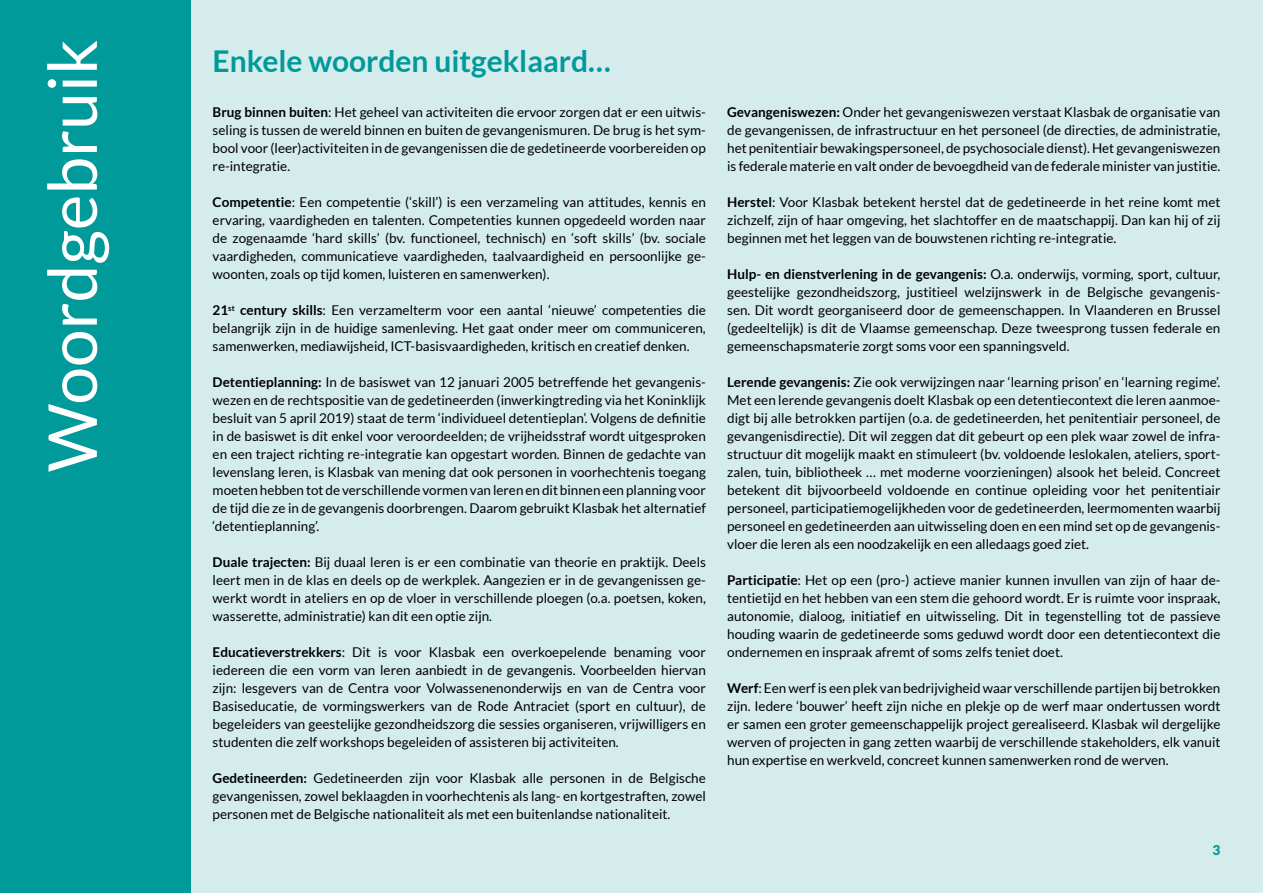
<style>
.page{position:relative;width:1263px;height:893px;background:#fff}
.page>*{position:absolute;margin:0;border:0;box-sizing:border-box;transform-origin:0 0}
.t1{font:67.5px "Lato";color:#fff}
.t2{font:700 30px "Lato";color:#009a9b}
.t3{font:13.5px/18px "Lato";color:#000;text-align:justify}
.t4{font:900 13.5px "Lato";color:#009a9b}
.s1{font-weight:700}
</style>
<div class="page">
<div style="left:0;top:0;width:191px;height:893px;background:#009a9b"></div>
<div style="left:191px;top:0;width:1072px;height:893px;background:#d5eced"></div>
<h1 class="t1" style="left:35px;top:472px;width:434px;rotate:-90deg">Woordgebruik</h1>
<h2 class="t2" style="left:213px;top:44px;width:400px">Enkele woorden uitgeklaard…</h2>
<p class="t3" style="left:213px;top:103px;width:495px"><span class="s1">Brug binnen buiten</span>: Het geheel van activiteiten die ervoor zorgen dat er een uitwis&shy;seling is tussen de wereld binnen en buiten de gevangenismuren. De brug is het sym&shy;bool voor (leer)activiteiten in de gevangenissen die de gedetineerde voorbereiden op re-integratie.</p>
<p class="t3" style="left:213px;top:193px;width:495px"><span class="s1">Competentie</span>: Een competentie (‘skill’) is een verzameling van attitudes, kennis en ervaring, vaardigheden en talenten. Competenties kunnen opgedeeld worden naar de zogenaamde ‘hard skills’ (bv. functioneel, technisch) en ‘soft skills’ (bv. sociale vaardigheden, communicatieve vaardigheden, taalvaardigheid en persoonlijke ge&shy;woonten, zoals op tijd komen, luisteren en samenwerken).</p>
<p class="t3" style="left:213px;top:301px;width:495px"><span class="s1">21</span><sup>st</sup> <span class="s1">century skills</span>: Een verzamelterm voor een aantal ‘nieuwe’ competenties die belangrijk zijn in de huidige samenleving. Het gaat onder meer om communiceren, samenwerken, mediawijsheid, ICT-basisvaardigheden, kritisch en creatief denken.</p>
<p class="t3" style="left:213px;top:373px;width:495px"><span class="s1">Detentieplanning:</span> In de basiswet van 12 januari 2005 betreffende het gevangenis&shy;wezen en de rechtspositie van de gedetineerden (inwerkingtreding via het Koninklijk besluit van 5 april 2019) staat de term ‘individueel detentieplan’. Volgens de definitie in de basiswet is dit enkel voor veroordeelden; de vrijheidsstraf wordt uitgesproken en een traject richting re-integratie kan opgestart worden. Binnen de gedachte van levenslang leren, is Klasbak van mening dat ook personen in voorhechtenis toegang moeten hebben tot de verschillende vormen van leren en dit binnen een planning voor de tijd die ze in de gevangenis doorbrengen. Daarom gebruikt Klasbak het alternatief ‘detentieplanning’.</p>
<p class="t3" style="left:213px;top:553px;width:495px"><span class="s1">Duale trajecten:</span> Bij duaal leren is er een combinatie van theorie en praktijk. Deels leert men in de klas en deels op de werkplek. Aangezien er in de gevangenissen ge&shy;werkt wordt in ateliers en op de vloer in verschillende ploegen (o.a. poetsen, koken, wasserette, administratie) kan dit een optie zijn.</p>
<p class="t3" style="left:213px;top:643px;width:495px"><span class="s1">Educatieverstrekkers</span>: Dit is voor Klasbak een overkoepelende benaming voor iedereen die een vorm van leren aanbiedt in de gevangenis. Voorbeelden hiervan zijn: lesgevers van de Centra voor Volwassenenonderwijs en van de Centra voor Basiseducatie, de vormingswerkers van de Rode Antraciet (sport en cultuur), de begeleiders van geestelijke gezondheidszorg die sessies organiseren, vrijwilligers en studenten die zelf workshops begeleiden of assisteren bij activiteiten.</p>
<p class="t3" style="left:213px;top:769px;width:495px"><span class="s1">Gedetineerden:</span> Gedetineerden zijn voor Klasbak alle personen in de Belgische gevangenissen, zowel beklaagden in voorhechtenis als lang- en kortgestraften, zowel personen met de Belgische nationaliteit als met een buitenlandse nationaliteit.</p>
<p class="t3" style="left:727px;top:103px;width:495px"><span class="s1">Gevangeniswezen:</span> Onder het gevangeniswezen verstaat Klasbak de organisatie van de gevangenissen, de infrastructuur en het personeel (de directies, de administratie, het penitentiair bewakingspersoneel, de psychosociale dienst). Het gevangeniswezen is federale materie en valt onder de bevoegdheid van de federale minister van justitie.</p>
<p class="t3" style="left:727px;top:193px;width:495px"><span class="s1">Herstel</span>: Voor Klasbak betekent herstel dat de gedetineerde in het reine komt met zichzelf, zijn of haar omgeving, het slachtoffer en de maatschappij. Dan kan hij of zij beginnen met het leggen van de bouwstenen richting re-integratie.</p>
<p class="t3" style="left:727px;top:265px;width:495px"><span class="s1">Hulp- en dienstverlening in de gevangenis:</span> O.a. onderwijs, vorming, sport, cultuur, geestelijke gezondheidszorg, justitieel welzijnswerk in de Belgische gevangenis&shy;sen. Dit wordt georganiseerd door de gemeenschappen. In Vlaanderen en Brussel (gedeeltelijk) is dit de Vlaamse gemeenschap. Deze tweesprong tussen federale en gemeenschapsmaterie zorgt soms voor een spanningsveld.</p>
<p class="t3" style="left:727px;top:373px;width:495px"><span class="s1">Lerende gevangenis:</span> Zie ook verwijzingen naar ‘learning prison’ en ‘learning regime’.<br>Met een lerende gevangenis doelt Klasbak op een detentiecontext die leren aanmoe&shy;digt bij alle betrokken partijen (o.a. de gedetineerden, het penitentiair personeel, de gevangenisdirectie). Dit wil zeggen dat dit gebeurt op een plek waar zowel de infra&shy;structuur dit mogelijk maakt en stimuleert (bv. voldoende leslokalen, ateliers, sport&shy;zalen, tuin, bibliotheek … met moderne voorzieningen) alsook het beleid. Concreet betekent dit bijvoorbeeld voldoende en continue opleiding voor het penitentiair personeel, participatiemogelijkheden voor de gedetineerden, leermomenten waarbij personeel en gedetineerden aan uitwisseling doen en een mind set op de gevangenis&shy;vloer die leren als een noodzakelijk en een alledaags goed ziet.</p>
<p class="t3" style="left:727px;top:571px;width:495px"><span class="s1">Participatie</span>: Het op een (pro-) actieve manier kunnen invullen van zijn of haar de&shy;tentietijd en het hebben van een stem die gehoord wordt. Er is ruimte voor inspraak, autonomie, dialoog, initiatief en uitwisseling. Dit in tegenstelling tot de passieve houding waarin de gedetineerde soms geduwd wordt door een detentiecontext die ondernemen en inspraak afremt of soms zelfs teniet doet.</p>
<p class="t3" style="left:727px;top:679px;width:495px"><span class="s1">Werf</span>: Een werf is een plek van bedrijvigheid waar verschillende partijen bij betrokken zijn. Iedere ‘bouwer’ heeft zijn niche en plekje op de werf maar ondertussen wordt er samen een groter gemeenschappelijk project gerealiseerd. Klasbak wil dergelijke werven of projecten in gang zetten waarbij de verschillende stakeholders, elk vanuit hun expertise en werkveld, concreet kunnen samenwerken rond de werven.</p>
<p class="t4" style="left:1212px;top:842px;width:9px">3</p>
</div>
